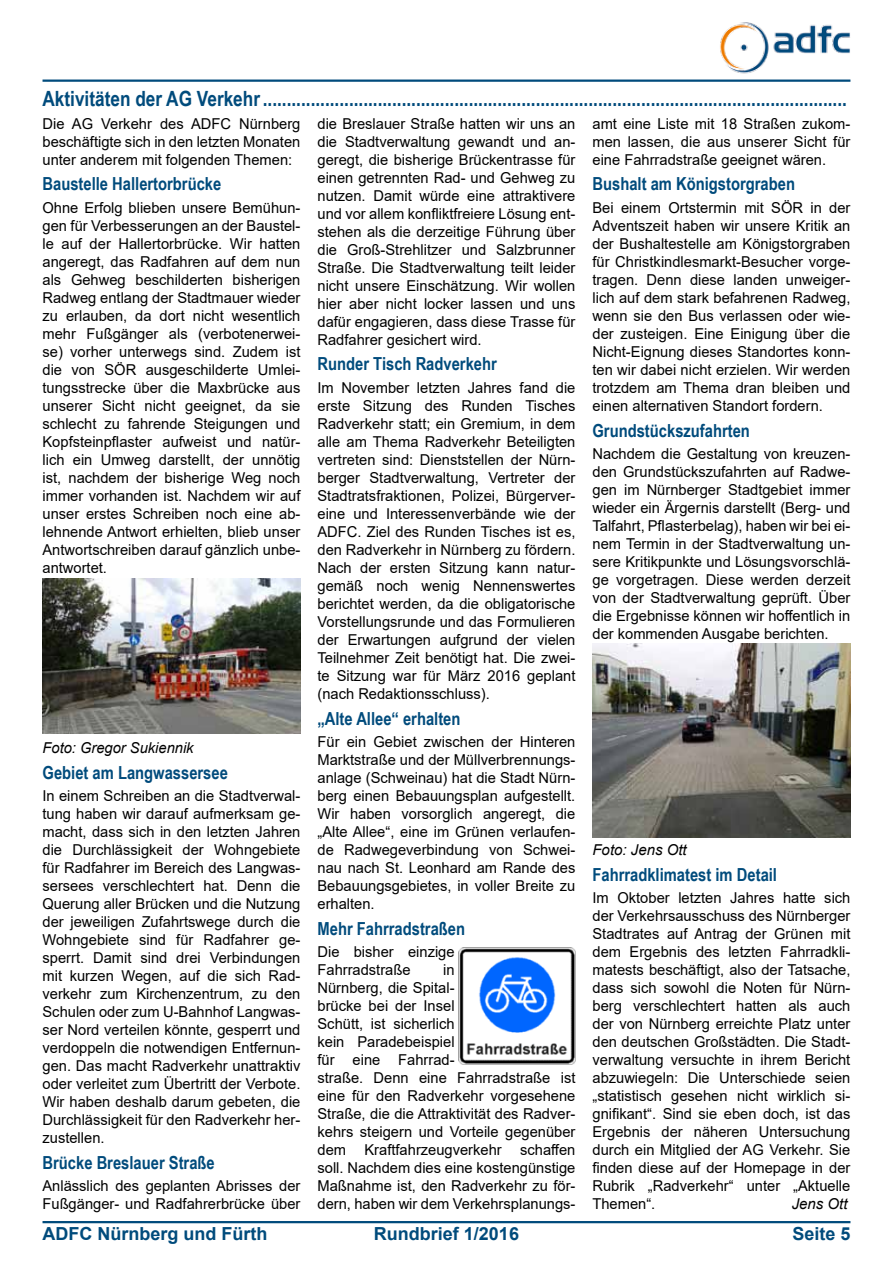
<style>
.page{position:relative;width:893px;height:1263px;background:#fff}
.page>*{position:absolute;margin:0;border:0;box-sizing:border-box;transform-origin:0 0}
.t1{font:700 21px "Arial Narrow";color:#004b7c}
.t2{font:700 18px "Arial Narrow";color:#004b7c}
.t3{font:700 18px "Arial";color:#004b7c}
.t4{font:15px/18px "Arial";color:#000;text-align:justify}
.t5{font:italic 15px "Arial";color:#000}
</style>
<div class="page">
<hr style="left:43px;top:1221px;width:807px;height:2px;background:#004b7c">
<hr style="left:43px;top:80px;width:807px;height:2px;background:#004b7c">
<img style="left:720px;top:22px;width:130px;height:52px">
<img style="left:43px;top:578px;width:257px;height:155px">
<img style="left:459px;top:947px;width:117px;height:117px">
<img style="left:592px;top:644px;width:258px;height:193px">
<h1 class="t1" style="left:43px;top:86px;width:806px">Aktivitäten der AG Verkehr..........................................................................................................................</h1>
<p class="t4" style="left:43px;top:114px;width:259px">Die AG Verkehr des ADFC Nürnberg beschäftigte sich in den letzten Monaten unter anderem mit folgenden Themen:</p>
<p class="t2" style="left:43px;top:174px;width:180px">Baustelle Hallertorbrücke</p>
<p class="t4" style="left:43px;top:198px;width:259px">Ohne Erfolg blieben unsere Bemühun&shy;gen für Verbesserungen an der Baustel&shy;le auf der Hallertorbrücke. Wir hatten angeregt, das Radfahren auf dem nun als Gehweg beschilderten bisherigen Radweg entlang der Stadtmauer wieder zu erlauben, da dort nicht wesentlich mehr Fußgänger als (verbotenerwei&shy;se) vorher unterwegs sind. Zudem ist die von SÖR ausgeschilderte Umlei&shy;tungsstrecke über die Maxbrücke aus unserer Sicht nicht geeignet, da sie schlecht zu fahrende Steigungen und Kopfsteinpflaster aufweist und natür&shy;lich ein Umweg darstellt, der unnötig ist, nachdem der bisherige Weg noch immer vorhanden ist. Nachdem wir auf unser erstes Schreiben noch eine ab&shy;lehnende Antwort erhielten, blieb unser Antwortschreiben darauf gänzlich unbe&shy;antwortet.</p>
<p class="t4" style="left:317px;top:114px;width:259px">die Breslauer Straße hatten wir uns an die Stadtverwaltung gewandt und an&shy;geregt, die bisherige Brückentrasse für einen getrennten Rad- und Gehweg zu nutzen. Damit würde eine attraktivere und vor allem konfliktfreiere Lösung ent&shy;stehen als die derzeitige Führung über die Groß-Strehlitzer und Salzbrunner Straße. Die Stadtverwaltung teilt leider nicht unsere Einschätzung. Wir wollen hier aber nicht locker lassen und uns dafür engagieren, dass diese Trasse für Radfahrer gesichert wird.</p>
<p class="t2" style="left:317px;top:354px;width:181px">Runder Tisch Radverkehr</p>
<p class="t4" style="left:317px;top:378px;width:259px">Im November letzten Jahres fand die erste Sitzung des Runden Tisches Radverkehr statt; ein Gremium, in dem alle am Thema Radverkehr Beteiligten vertreten sind: Dienststellen der Nürn&shy;berger Stadtverwaltung, Vertreter der Stadtratsfraktionen, Polizei, Bürgerver&shy;eine und Interessenverbände wie der ADFC. Ziel des Runden Tisches ist es, den Radverkehr in Nürnberg zu fördern.<br>Nach der ersten Sitzung kann natur&shy;gemäß noch wenig Nennenswertes berichtet werden, da die obligatorische Vorstellungsrunde und das Formulieren der Erwartungen aufgrund der vielen Teilnehmer Zeit benötigt hat. Die zwei&shy;te Sitzung war für März 2016 geplant (nach Redaktionsschluss).</p>
<p class="t2" style="left:317px;top:708px;width:145px">„Alte Allee“ erhalten</p>
<p class="t4" style="left:317px;top:732px;width:259px">Für ein Gebiet zwischen der Hinteren Marktstraße und der Müllverbrennungs&shy;anlage (Schweinau) hat die Stadt Nürn&shy;berg einen Bebauungsplan aufgestellt.<br>Wir haben vorsorglich angeregt, die „Alte Allee“, eine im Grünen verlaufen&shy;de Radwegeverbindung von Schwei&shy;nau nach St. Leonhard am Rande des Bebauungsgebietes, in voller Breite zu erhalten.</p>
<p class="t2" style="left:317px;top:918px;width:149px">Mehr Fahrradstraßen</p>
<p class="t4" style="left:317px;top:942px;width:139px">Die bisher einzige<br>Fahrradstraße</p>
<p class="t4" style="left:592px;top:114px;width:259px">amt eine Liste mit 18 Straßen zukom&shy;men lassen, die aus unserer Sicht für eine Fahrradstraße geeignet wären.</p>
<p class="t2" style="left:592px;top:174px;width:204px">Bushalt am Königstorgraben</p>
<p class="t4" style="left:592px;top:198px;width:259px">Bei einem Ortstermin mit SÖR in der Adventszeit haben wir unsere Kritik an der Bushaltestelle am Königstorgraben für Christkindlesmarkt-Besucher vorge&shy;tragen. Denn diese landen unweiger&shy;lich auf dem stark befahrenen Radweg, wenn sie den Bus verlassen oder wie&shy;der zusteigen. Eine Einigung über die Nicht-Eignung dieses Standortes konn&shy;ten wir dabei nicht erzielen. Wir werden trotzdem am Thema dran bleiben und einen alternativen Standort fordern.</p>
<p class="t2" style="left:592px;top:420px;width:159px">Grundstückszufahrten</p>
<p class="t4" style="left:592px;top:444px;width:259px">Nachdem die Gestaltung von kreuzen&shy;den Grundstückszufahrten auf Radwe&shy;gen im Nürnberger Stadtgebiet immer wieder ein Ärgernis darstellt (Berg- und Talfahrt, Pflasterbelag), haben wir bei ei&shy;nem Termin in der Stadtverwaltung un&shy;sere Kritikpunkte und Lösungsvorschlä&shy;ge vorgetragen. Diese werden derzeit von der Stadtverwaltung geprüft. Über die Ergebnisse können wir hoffentlich in der kommenden Ausgabe berichten.</p>
<p class="t5" style="left:43px;top:738px;width:153px">Foto: Gregor Sukiennik</p>
<p class="t2" style="left:43px;top:762px;width:187px">Gebiet am Langwassersee</p>
<p class="t4" style="left:43px;top:786px;width:259px">In einem Schreiben an die Stadtverwal&shy;tung haben wir darauf aufmerksam ge&shy;macht, dass sich in den letzten Jahren die Durchlässigkeit der Wohngebiete für Radfahrer im Bereich des Langwas&shy;sersees verschlechtert hat. Denn die Querung aller Brücken und die Nutzung der jeweiligen Zufahrtswege durch die Wohngebiete sind für Radfahrer ge&shy;sperrt. Damit sind drei Verbindungen mit kurzen Wegen, auf die sich Rad&shy;verkehr zum Kirchenzentrum, zu den Schulen oder zum U-Bahnhof Langwas&shy;ser Nord verteilen könnte, gesperrt und verdoppeln die notwendigen Entfernun&shy;gen. Das macht Radverkehr unattraktiv oder verleitet zum Übertritt der Verbote.<br>Wir haben deshalb darum gebeten, die Durchlässigkeit für den Radverkehr her&shy;zustellen.</p>
<p class="t2" style="left:43px;top:1152px;width:174px">Brücke Breslauer Straße</p>
<p class="t4" style="left:43px;top:1176px;width:259px">Anlässlich des geplanten Abrisses der<br>Fußgänger- und Radfahrerbrücke über</p>
<p class="t5" style="left:592px;top:840px;width:96px">Foto: Jens Ott</p>
<p class="t2" style="left:592px;top:864px;width:186px">Fahrradklimatest im Detail</p>
<p class="t4" style="left:592px;top:888px;width:259px">Im Oktober letzten Jahres hatte sich der Verkehrsausschuss des Nürnberger Stadtrates auf Antrag der Grünen mit dem Ergebnis des letzten Fahrradkli&shy;matests beschäftigt, also der Tatsache, dass sich sowohl die Noten für Nürn&shy;berg verschlechtert hatten als auch der von Nürnberg erreichte Platz unter den deutschen Großstädten. Die Stadt&shy;verwaltung versuchte in ihrem Bericht abzuwiegeln: Die Unterschiede seien „statistisch gesehen nicht wirklich si&shy;gnifikant“. Sind sie eben doch, ist das Ergebnis der näheren Untersuchung durch ein Mitglied der AG Verkehr. Sie finden diese auf der Homepage in der Rubrik „Radverkehr“ unter „Aktuelle Themen“.</p>
<p class="t4" style="left:317px;top:960px;width:259px;text-align:left;text-indent:126px">in<br>Nürnberg, die Spital-<br>brücke bei der Insel<br>Schütt, ist sicherlich<br>kein Paradebeispiel<br>für eine Fahrrad-<br>straße. Denn eine Fahrradstraße ist eine für den Radverkehr vorgesehene<br>Straße, die die Attraktivität des Radver&shy;kehrs steigern und Vorteile gegenüber dem Kraftfahrzeugverkehr schaffen soll. Nachdem dies eine kostengünstige<br>Maßnahme ist, den Radverkehr zu för&shy;dern, haben wir dem Verkehrsplanungs-</p>
<p class="t5" style="left:792px;top:1194px;width:57px">Jens Ott</p>
<p class="t3" style="left:43px;top:1221px;width:226px">ADFC Nürnberg und Fürth</p>
<p class="t3" style="left:374px;top:1221px;width:147px">Rundbrief 1/2016</p>
<p class="t3" style="left:792px;top:1221px;width:60px">Seite 5</p>
</div>
